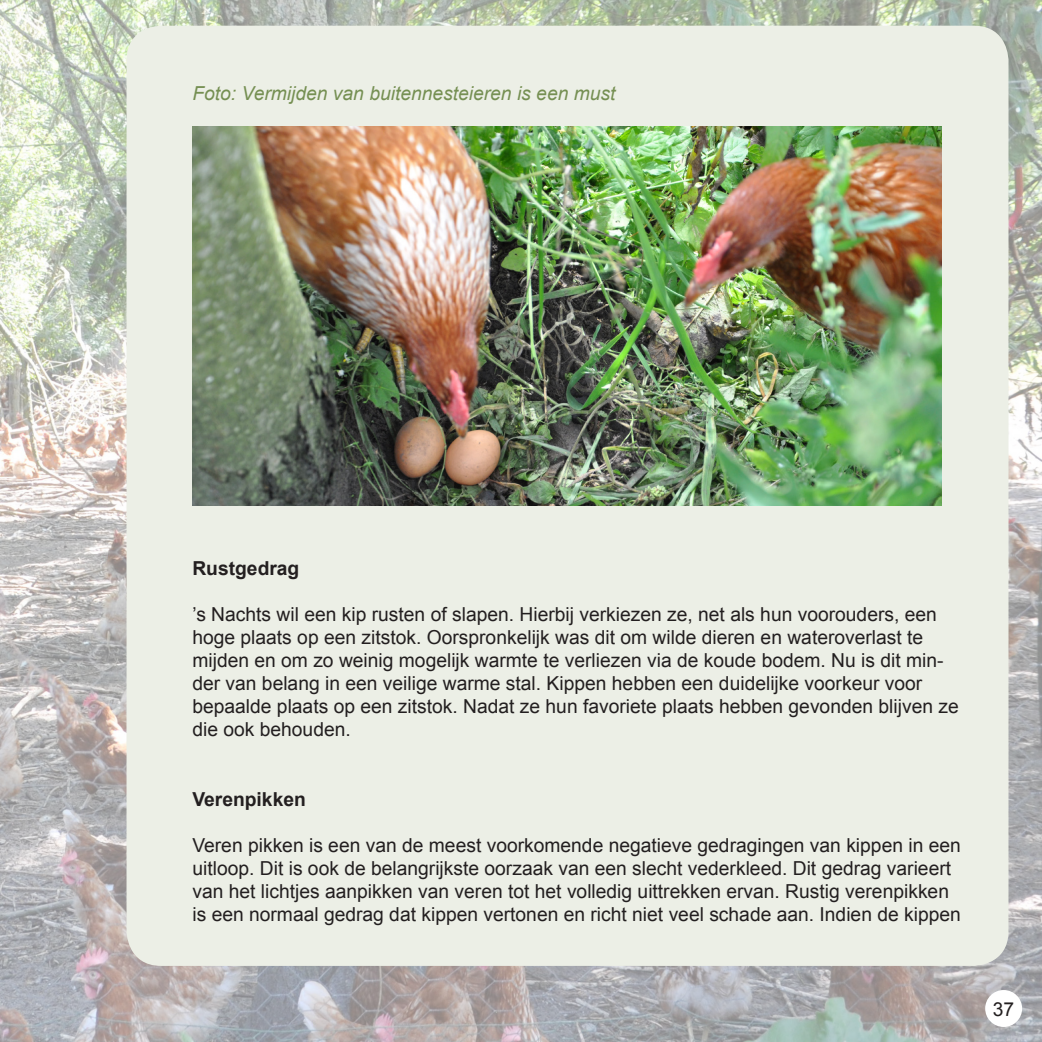
<style>
.page{position:relative;width:1042px;height:1042px;background:#fff}
.page>*{position:absolute;margin:0;border:0;box-sizing:border-box;transform-origin:0 0}
.t1{font:19.25px/23.1px "Arial";color:#231f20}
.t2{font:italic 19.25px "Arial";color:#758f52}
.t3{font:700 19.25px "Arial";color:#231f20}
</style>
<div class="page">
<img style="left:1px;top:0;width:1041px;height:1042px">
<hr style="left:0;top:0;width:1px;height:1042px;background:#dadeea">
<div style="left:985px;top:990px;width:37px;height:37px;background:#fff;border-radius:50%"></div>
<div style="left:126px;top:26px;width:882px;height:940px;background:#ecefe6;border-radius:35px"></div>
<img style="left:192px;top:127px;width:749px;height:378px">
<p class="t2" style="left:192px;top:80px;width:424px">Foto: Vermijden van buitennesteieren is een must</p>
<p class="t3" style="left:192px;top:555px;width:108px">Rustgedrag</p>
<p class="t1" style="left:192px;top:603px;width:768px">’s Nachts wil een kip rusten of slapen. Hierbij verkiezen ze, net als hun voorouders, een hoge plaats op een zitstok. Oorspronkelijk was dit om wilde dieren en wateroverlast te mijden en om zo weinig mogelijk warmte te verliezen via de koude bodem. Nu is dit min&shy;der van belang in een veilige warme stal. Kippen hebben een duidelijke voorkeur voor bepaalde plaats op een zitstok. Nadat ze hun favoriete plaats hebben gevonden blijven ze die ook behouden.</p>
<p class="t3" style="left:192px;top:786px;width:115px">Verenpikken</p>
<p class="t1" style="left:192px;top:834px;width:770px">Veren pikken is een van de meest voorkomende negatieve gedragingen van kippen in een uitloop. Dit is ook de belangrijkste oorzaak van een slecht vederkleed. Dit gedrag varieert van het lichtjes aanpikken van veren tot het volledig uittrekken ervan. Rustig verenpikken is een normaal gedrag dat kippen vertonen en richt niet veel schade aan. Indien de kippen</p>
<p class="t1" style="left:993px;top:997px;width:23px">37</p>
</div>
